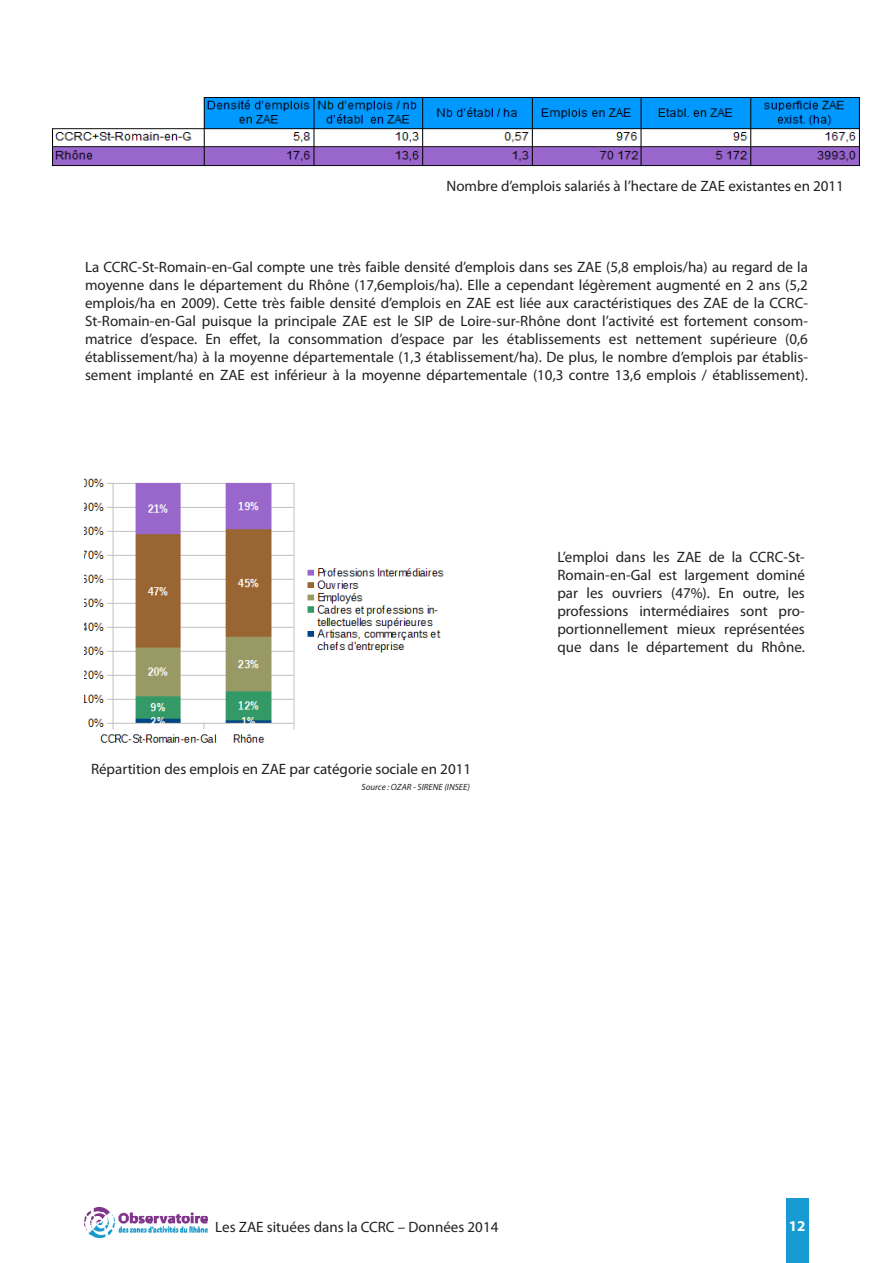
<style>
.page{position:relative;width:893px;height:1263px;background:#fff}
.page>*{position:absolute;margin:0;border:0;box-sizing:border-box;transform-origin:0 0}
.t1{font:15px/18px "Myriad Pro";color:#231f20;text-align:justify}
.t2{font:700 15px "Myriad Pro";color:#fff}
.t3{font:italic 9px "Myriad Pro";color:#231f20}
</style>
<div class="page">
<img style="left:85px;top:1207px;width:122px;height:30px">
<div style="left:786px;top:1198px;width:22px;height:65px;background:#189bd2"></div>
<img style="left:52px;top:98px;width:808px;height:69px">
<img style="left:85px;top:478px;width:359px;height:265px">
<p class="t1" style="left:446px;top:177px;width:399px">Nombre d’emplois salariés à l’hectare de ZAE existantes en 2011</p>
<p class="t1" style="left:85px;top:257px;width:724px">La CCRC-St-Romain-en-Gal compte une très faible densité d’emplois dans ses ZAE (5,8 emplois/ha) au regard de la moyenne dans le département du Rhône (17,6emplois/ha). Elle a cependant légèrement augmenté en 2 ans (5,2 emplois/ha en 2009). Cette très faible densité d’emplois en ZAE est liée aux caractéristiques des ZAE de la CCRC-St-Romain-en-Gal puisque la principale ZAE est le SIP de Loire-sur-Rhône dont l’activité est fortement consom&shy;matrice d’espace. En effet, la consommation d’espace par les établissements est nettement supérieure (0,6 établissement/ha) à la moyenne départementale (1,3 établissement/ha). De plus, le nombre d’emplois par établis&shy;sement implanté en ZAE est inférieur à la moyenne départementale (10,3 contre 13,6 emplois / établissement).</p>
<p class="t1" style="left:91px;top:760px;width:382px">Répartition des emplois en ZAE par catégorie sociale en 2011</p>
<p class="t3" style="left:361px;top:781px;width:110px">Source : OZAR - SIRENE (INSEE)</p>
<p class="t1" style="left:557px;top:547px;width:249px">L’emploi dans les ZAE de la CCRC-St-Romain-en-Gal est largement dominé par les ouvriers (47%). En outre, les professions intermédiaires sont pro&shy;portionnellement mieux représentées que dans le département du Rhône.</p>
<p class="t1" style="left:215px;top:1218px;width:285px">Les ZAE situées dans la CCRC – Données 2014</p>
<p class="t2" style="left:789px;top:1216px;width:18px">12</p>
</div>
